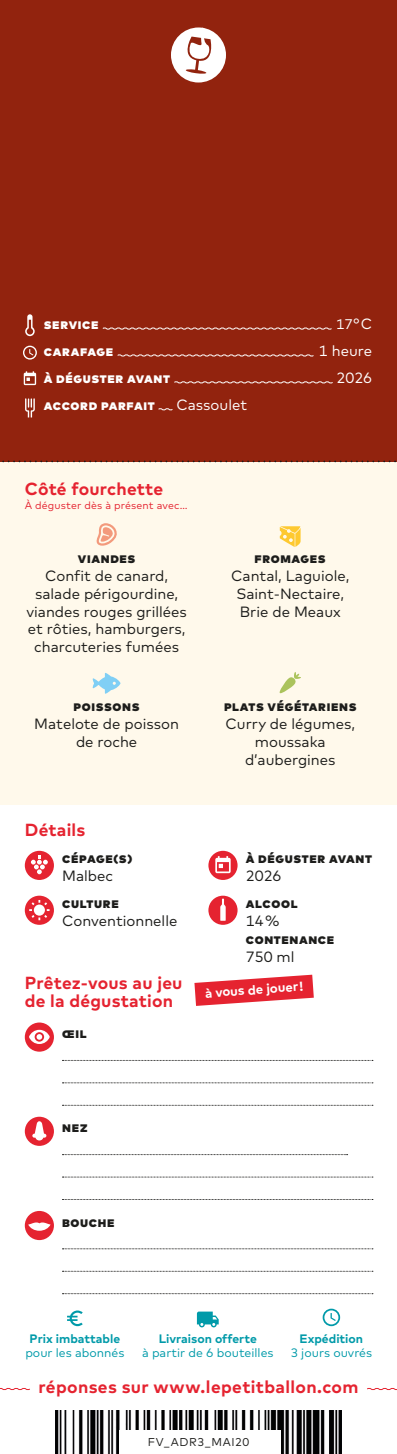
<style>
.page{position:relative;width:397px;height:1454px;background:#fff}
.page>*{position:absolute;margin:0;border:0;box-sizing:border-box;transform-origin:0 0}
.t1{font:700 17.5px/17.8px "Mark Pro";letter-spacing:.015em;color:#e52330}
.t2{font:14.88px/18px "Mark Pro";color:#1d1d1b;text-align:center}
.t3{font:14.88px "Mark Pro";color:#fff}
.t4{font:900 14px "Mark Pro";letter-spacing:.045em;color:#1d1d1b}
.t5{font:900 14px "Mark Pro";letter-spacing:.045em;color:#fff}
.t6{font:14px "Mark Pro";color:#fff}
.t7{font:700 13.12px "Mark Pro";color:#fff}
.t8{font:12.25px "Mark Pro";color:#009aa9}
.t9{font:700 12.25px "Mark Pro";color:#009aa9}
.t10{font:11.38px "Mark Pro";letter-spacing:.06em;color:#1d1d1b}
.t11{font:10.5px "Mark Pro";letter-spacing:.015em;color:#e52330}
.s1{font-size:14.88px}
</style>
<div class="page">
<div style="left:0;top:461px;width:397px;height:344px;background:#fff9eb"></div>
<svg style="left:323px;top:1308px;width:17px;height:18px"></svg>
<svg style="left:67px;top:1310px;width:16px;height:16px"></svg>
<svg style="left:197px;top:1311px;width:22px;height:16px"></svg>
<div style="left:208px;top:851px;width:29px;height:29px;background:#e52330;border-radius:50%"></div>
<svg style="left:215px;top:856px;width:16px;height:17px"></svg>
<div style="left:208px;top:895px;width:29px;height:29px;background:#e52330;border-radius:50%"></div>
<svg style="left:220px;top:898px;width:6px;height:22px"></svg>
<div style="left:25px;top:851px;width:29px;height:29px;background:#e52330;border-radius:50%"></div>
<svg style="left:31px;top:855px;width:17px;height:19px"></svg>
<svg style="left:194px;top:974px;width:120px;height:32px"></svg>
<svg style="left:0;top:1388px;width:30px;height:2px"></svg>
<svg style="left:367px;top:1388px;width:30px;height:2px"></svg>
<img style="left:55px;top:1410px;width:287px;height:43px">
<div style="left:119px;top:1430px;width:161px;height:23px;background:#fff"></div>
<div style="left:0;top:0;width:397px;height:461px;background:#92230e"></div>
<svg style="left:25px;top:895px;width:29px;height:29px"></svg>
<svg style="left:29px;top:900px;width:21px;height:20px"></svg>
<svg style="left:96px;top:523px;width:21px;height:22px"></svg>
<svg style="left:279px;top:672px;width:22px;height:22px"></svg>
<svg style="left:280px;top:526px;width:20px;height:21px"></svg>
<svg style="left:102px;top:327px;width:230px;height:3px"></svg>
<svg style="left:117px;top:354px;width:197px;height:3px"></svg>
<svg style="left:174px;top:381px;width:159px;height:3px"></svg>
<svg style="left:158px;top:408px;width:15px;height:3px"></svg>
<svg style="left:93px;top:673px;width:27px;height:20px"></svg>
<svg style="left:0;top:460px;width:397px;height:2px"></svg>
<svg style="left:62px;top:1060px;width:311px;height:1px"></svg>
<svg style="left:62px;top:1154px;width:286px;height:1px"></svg>
<svg style="left:62px;top:1248px;width:311px;height:1px"></svg>
<svg style="left:62px;top:1082px;width:311px;height:1px"></svg>
<svg style="left:62px;top:1176px;width:311px;height:1px"></svg>
<svg style="left:62px;top:1271px;width:311px;height:1px"></svg>
<svg style="left:62px;top:1105px;width:311px;height:1px"></svg>
<svg style="left:62px;top:1199px;width:311px;height:1px"></svg>
<svg style="left:62px;top:1293px;width:311px;height:1px"></svg>
<div style="left:25px;top:1022px;width:29px;height:29px;background:#e52330;border-radius:50%"></div>
<svg style="left:29px;top:1029px;width:21px;height:15px"></svg>
<div style="left:25px;top:1211px;width:29px;height:29px;background:#e52330;border-radius:50%"></div>
<svg style="left:28px;top:1222px;width:23px;height:8px"></svg>
<div style="left:25px;top:1116px;width:29px;height:29px;background:#e52330;border-radius:50%"></div>
<svg style="left:32px;top:1121px;width:14px;height:19px"></svg>
<svg style="left:171px;top:27px;width:55px;height:55px"></svg>
<svg style="left:24px;top:371px;width:12px;height:14px"></svg>
<svg style="left:23px;top:346px;width:14px;height:13px"></svg>
<svg style="left:25px;top:314px;width:10px;height:22px"></svg>
<svg style="left:25px;top:398px;width:10px;height:19px"></svg>
<p class="t5" style="left:44px;top:314px;width:56px">service</p>
<p class="t5" style="left:44px;top:340px;width:71px">carafage</p>
<p class="t5" style="left:44px;top:367px;width:128px">à déguster avant</p>
<p class="t5" style="left:44px;top:394px;width:112px">accord parfait</p>
<p class="t3" style="left:176px;top:394px;width:72px">Cassoulet</p>
<p class="t1" style="left:25px;top:479px;width:140px">Côté fourchette</p>
<p class="t11" style="left:25px;top:497px;width:164px">À déguster dès à présent avec…</p>
<p class="t6" style="left:336px;top:314px;width:37px">17<span class="s1">° C</span></p>
<p class="t3" style="left:319px;top:340px;width:55px">1 heure</p>
<p class="t3" style="left:336px;top:367px;width:37px">2026</p>
<p class="t4" style="left:78px;top:547px;width:59px">viandes</p>
<p class="t2" style="left:26px;top:565px;width:162px">Confit de canard, salade périgourdine, viandes rouges grillées et rôties, hamburgers, charcuteries fumées</p>
<p class="t4" style="left:255px;top:547px;width:73px">fromages</p>
<p class="t2" style="left:231px;top:565px;width:120px">Cantal, Laguiole,<br>Saint-Nectaire,<br>Brie de Meaux</p>
<p class="t4" style="left:74px;top:695px;width:67px">poissons</p>
<p class="t4" style="left:224px;top:695px;width:134px">plats végétariens</p>
<p class="t2" style="left:34px;top:713px;width:146px">Matelote de poisson de roche</p>
<p class="t2" style="left:225px;top:713px;width:131px">Curry de légumes, moussaka d’aubergines</p>
<p class="t1" style="left:25px;top:819px;width:62px">Détails</p>
<p class="t4" style="left:62px;top:847px;width:71px">cépage(s)</p>
<p class="t2" style="left:62px;top:865px;width:52px">Malbec</p>
<p class="t2" style="left:62px;top:910px;width:117px">Conventionnelle</p>
<p class="t4" style="left:62px;top:892px;width:58px">culture</p>
<p class="t4" style="left:246px;top:847px;width:128px">à déguster avant</p>
<p class="t4" style="left:246px;top:892px;width:53px">alcool</p>
<p class="t4" style="left:246px;top:928px;width:90px">contenance</p>
<p class="t2" style="left:246px;top:865px;width:37px">2026</p>
<p class="t2" style="left:246px;top:910px;width:35px">14 %</p>
<p class="t2" style="left:246px;top:946px;width:50px">750 ml</p>
<p class="t1" style="left:25px;top:972px;width:159px">Prêtez-vous au jeu de la dégustation</p>
<p class="t7" style="left:204px;top:983px;width:100px;rotate:-4deg">à vous de jouer !</p>
<p class="t4" style="left:62px;top:1022px;width:26px">œil</p>
<p class="t4" style="left:62px;top:1116px;width:27px">nez</p>
<p class="t4" style="left:62px;top:1210px;width:54px">bouche</p>
<p class="t9" style="left:30px;top:1329px;width:92px">Prix imbattable</p>
<p class="t8" style="left:25px;top:1343px;width:101px">pour les abonnés</p>
<p class="t9" style="left:159px;top:1329px;width:100px">Livraison offerte</p>
<p class="t8" style="left:142px;top:1343px;width:133px">à partir de 6 bouteilles</p>
<p class="t9" style="left:299px;top:1329px;width:65px">Expédition</p>
<p class="t8" style="left:291px;top:1343px;width:83px">3 jours ouvrés</p>
<p class="t1" style="left:38px;top:1376px;width:321px">réponses sur www.lepetitballon.com</p>
<p class="t10" style="left:148px;top:1433px;width:103px">FV_ADR3_MAI20</p>
</div>
